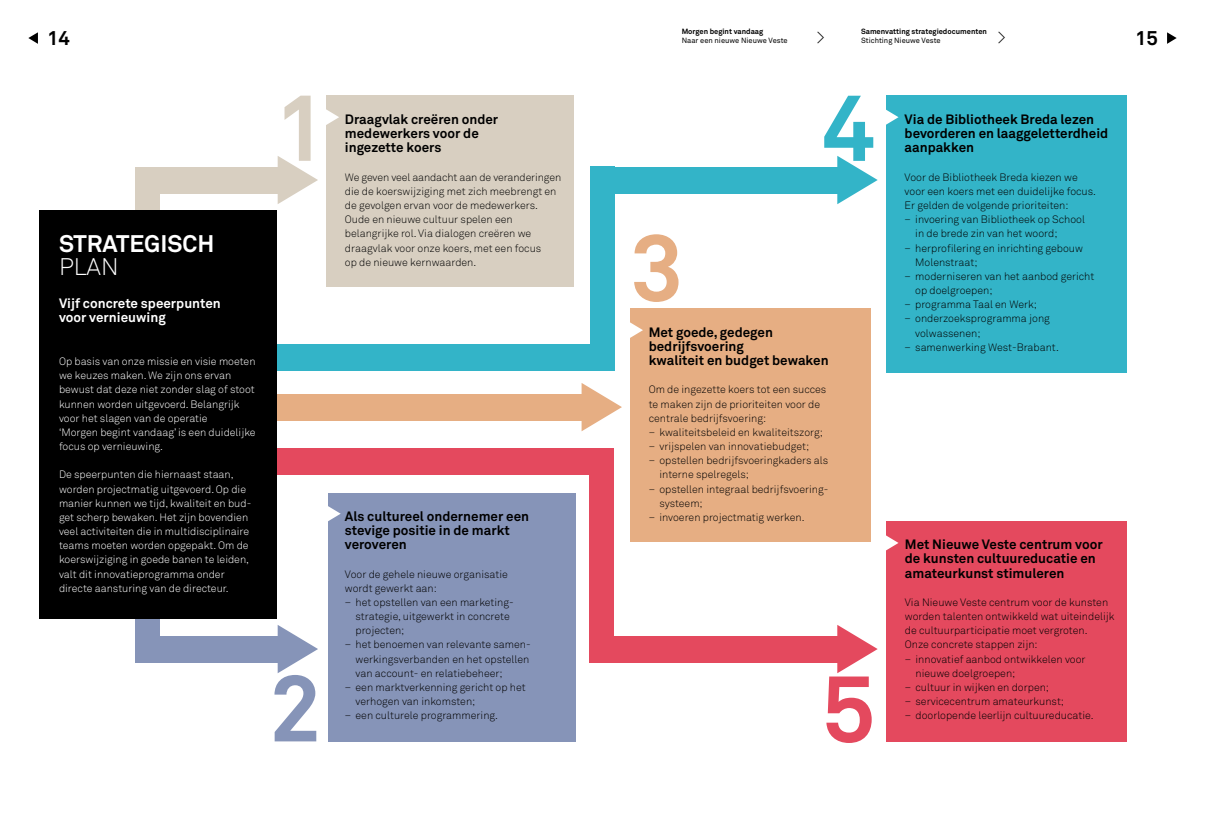
<style>
.page{position:relative;width:1205px;height:815px;background:#fff}
.page>*{position:absolute;margin:0;border:0;box-sizing:border-box;transform-origin:0 0}
.t1{font:700 93.75px "Akkurat";color:#d8cfc1}
.t2{font:700 93.75px "Akkurat";color:#33b4c8}
.t3{font:700 93.75px "Akkurat";color:#e6ae83}
.t4{font:700 93.75px "Akkurat";color:#e4495e}
.t5{font:700 93.75px "Akkurat";color:#8694b8}
.t6{font:700 23.75px "Akkurat";color:#fff}
.t7{font:300 23.75px "Akkurat";color:#fff}
.t8{font:700 20px "Akkurat";color:#000}
.t9{font:300 18.12px "Akkurat";color:#000}
.t10{font:700 13.5px/14.1px "Akkurat";color:#000}
.t11{font:700 13.5px/14.1px "Akkurat";color:#fff}
.t12{font:300 10.62px/14.1px "Akkurat";color:#000}
.t13{font:300 10.62px/14.1px "Akkurat";color:#fff}
.t14{font:700 7.5px "Akkurat";color:#000}
.t15{font:7.5px "Akkurat";color:#000}
</style>
<div class="page">
<svg style="left:28px;top:32px;width:10px;height:12px"></svg>
<svg style="left:1167px;top:32px;width:9px;height:12px"></svg>
<div style="left:135px;top:168px;width:25px;height:165px;background:#d8cfc1"></div>
<div style="left:135px;top:484px;width:25px;height:167px;background:#8694b8"></div>
<svg style="left:278px;top:156px;width:40px;height:48px"></svg>
<svg style="left:278px;top:625px;width:40px;height:48px"></svg>
<div style="left:135px;top:636px;width:149px;height:26px;background:#8694b8"></div>
<div style="left:590px;top:167px;width:25px;height:204px;background:#33b4c8"></div>
<div style="left:589px;top:450px;width:25px;height:191px;background:#e4495e"></div>
<svg style="left:837px;top:156px;width:41px;height:48px"></svg>
<svg style="left:837px;top:625px;width:40px;height:48px"></svg>
<div style="left:596px;top:167px;width:248px;height:26px;background:#33b4c8"></div>
<div style="left:589px;top:636px;width:255px;height:26px;background:#e4495e"></div>
<svg style="left:581px;top:383px;width:41px;height:48px"></svg>
<div style="left:236px;top:394px;width:360px;height:26px;background:#e6ae83"></div>
<div style="left:326px;top:95px;width:248px;height:192px;background:#d8cfc1"></div>
<div style="left:886px;top:95px;width:241px;height:278px;background:#33b4c8"></div>
<div style="left:328px;top:493px;width:247px;height:248px;background:#8694b8"></div>
<div style="left:630px;top:308px;width:241px;height:234px;background:#e6ae83"></div>
<div style="left:886px;top:521px;width:241px;height:220px;background:#e4495e"></div>
<div style="left:135px;top:167px;width:150px;height:26px;background:#d8cfc1"></div>
<div style="left:225px;top:345px;width:389px;height:26px;background:#33b4c8"></div>
<div style="left:214px;top:448px;width:400px;height:27px;background:#e4495e"></div>
<div style="left:40px;top:211px;width:237px;height:408px;background:#000"></div>
<svg style="left:326px;top:109px;width:13px;height:16px"></svg>
<svg style="left:886px;top:109px;width:12px;height:16px"></svg>
<svg style="left:886px;top:535px;width:12px;height:16px"></svg>
<svg style="left:630px;top:322px;width:13px;height:16px"></svg>
<svg style="left:328px;top:506px;width:13px;height:15px"></svg>
<p class="t14" style="left:682px;top:27px;width:83px">Morgen begint vandaag</p>
<p class="t15" style="left:682px;top:36px;width:107px">Naar een nieuwe Nieuwe Veste</p>
<p class="t14" style="left:861px;top:27px;width:127px">Samenvatting strategiedocumenten</p>
<h3 class="t8" style="left:47px;top:25px;width:24px">14</h3>
<h3 class="t9" style="left:816px;top:26px;width:10px">&gt;</h3>
<p class="t15" style="left:861px;top:36px;width:81px">Stichting Nieuwe Veste</p>
<h3 class="t9" style="left:997px;top:26px;width:10px">&gt;</h3>
<h3 class="t8" style="left:1135px;top:26px;width:24px">15</h3>
<h2 class="t6" style="left:59px;top:228px;width:157px">Strategisch</h2>
<h2 class="t7" style="left:59px;top:252px;width:61px">Plan</h2>
<p class="t11" style="left:59px;top:297px;width:163px">Vijf concrete speerpunten voor vernieuwing</p>
<p class="t13" style="left:59px;top:354px;width:198px">Op basis van onze missie en visie moeten we keuzes maken. We zijn ons ervan bewust dat deze niet zonder slag of stoot kunnen worden uitgevoerd. Belangrijk voor het slagen van de operatie<br>‘Morgen begint vandaag’ is een duidelijke focus op vernieuwing.</p>
<p class="t13" style="left:59px;top:468px;width:194px">De speerpunten die hiernaast staan, worden projectmatig uitgevoerd. Op die manier kunnen we tijd, kwaliteit en bud&shy;get scherp bewaken. Het zijn bovendien veel activiteiten die in multidisciplinaire teams moeten worden opgepakt. Om de koerswijziging in goede banen te leiden, valt dit innovatieprogramma onder directe aansturing van de directeur.</p>
<h1 class="t1" style="left:274px;top:69px;width:55px">1</h1>
<h1 class="t2" style="left:822px;top:69px;width:55px">4</h1>
<p class="t10" style="left:345px;top:112px;width:155px">Draagvlak creëren onder medewerkers voor de ingezette koers</p>
<p class="t12" style="left:345px;top:170px;width:218px">We geven veel aandacht aan de veranderingen die de koerswijziging met zich meebrengt en de gevolgen ervan voor de medewerkers.<br>Oude en nieuwe cultuur spelen een belangrijke rol. Via dialogen creëren we draagvlak voor onze koers, met een focus<br>op de nieuwe kernwaarden.</p>
<h1 class="t3" style="left:630px;top:209px;width:55px">3</h1>
<h1 class="t5" style="left:269px;top:649px;width:55px">2</h1>
<p class="t10" style="left:649px;top:325px;width:181px">Met goede, gedegen bedrijfsvoering<br>kwaliteit en budget bewaken</p>
<p class="t12" style="left:649px;top:383px;width:179px">Om de ingezette koers tot een succes</p>
<p class="t12" style="left:649px;top:397px;width:173px">te maken zijn de prioriteiten voor de</p>
<p class="t12" style="left:649px;top:411px;width:119px">centrale bedrijfsvoering:</p>
<p class="t12" style="left:649px;top:425px;width:176px">− kwaliteitsbeleid en kwaliteitszorg;</p>
<p class="t12" style="left:649px;top:439px;width:162px">− vrijspelen van innovatiebudget;</p>
<p class="t12" style="left:649px;top:454px;width:181px">− opstellen bedrijfsvoeringkaders als</p>
<p class="t12" style="left:659px;top:468px;width:91px">interne spelregels;</p>
<p class="t12" style="left:649px;top:482px;width:181px">− opstellen integraal bedrijfsvoering-</p>
<p class="t12" style="left:659px;top:496px;width:45px">systeem;</p>
<p class="t10" style="left:345px;top:509px;width:186px">Als cultureel ondernemer een</p>
<p class="t12" style="left:649px;top:510px;width:157px">− invoeren projectmatig werken.</p>
<p class="t10" style="left:345px;top:523px;width:166px">stevige positie in de markt veroveren</p>
<p class="t12" style="left:345px;top:567px;width:164px">Voor de gehele nieuwe organisatie</p>
<p class="t12" style="left:345px;top:581px;width:93px">wordt gewerkt aan:</p>
<p class="t12" style="left:345px;top:595px;width:170px">− het opstellen van een marketing-</p>
<p class="t12" style="left:355px;top:610px;width:156px">strategie, uitgewerkt in concrete</p>
<p class="t12" style="left:355px;top:624px;width:50px">projecten;</p>
<p class="t12" style="left:345px;top:638px;width:187px">− het benoemen van relevante samen-</p>
<p class="t12" style="left:355px;top:652px;width:175px">werkingsverbanden en het opstellen</p>
<p class="t12" style="left:355px;top:666px;width:149px">van account- en relatiebeheer;</p>
<p class="t12" style="left:345px;top:680px;width:182px">− een marktverkenning gericht op het</p>
<p class="t12" style="left:355px;top:695px;width:121px">verhogen van inkomsten;</p>
<p class="t12" style="left:345px;top:709px;width:154px">− een culturele programmering.</p>
<h1 class="t4" style="left:822px;top:650px;width:55px">5</h1>
<p class="t10" style="left:904px;top:112px;width:205px">Via de Bibliotheek Breda lezen bevorderen en laaggeletterdheid aanpakken</p>
<p class="t12" style="left:904px;top:170px;width:175px">Voor de Bibliotheek Breda kiezen we</p>
<p class="t12" style="left:904px;top:184px;width:193px">voor een koers met een duidelijke focus.</p>
<p class="t12" style="left:904px;top:198px;width:165px">Er gelden de volgende prioriteiten:</p>
<p class="t12" style="left:904px;top:213px;width:182px">− invoering van Bibliotheek op School</p>
<p class="t12" style="left:915px;top:227px;width:144px">in de brede zin van het woord;</p>
<p class="t12" style="left:904px;top:241px;width:180px">− herprofilering en inrichting gebouw</p>
<p class="t12" style="left:915px;top:255px;width:64px">M olenstraat;</p>
<p class="t12" style="left:904px;top:269px;width:191px">− moderniseren van het aanbod gericht</p>
<p class="t12" style="left:915px;top:284px;width:79px">op doelgroepen;</p>
<p class="t12" style="left:904px;top:298px;width:134px">− programma Taal en Werk;</p>
<p class="t12" style="left:904px;top:312px;width:147px">− onderzoeksprogramma jong</p>
<p class="t12" style="left:915px;top:326px;width:67px">volwassenen;</p>
<p class="t12" style="left:904px;top:340px;width:156px">− samenwerking West-B rabant.</p>
<p class="t10" style="left:905px;top:537px;width:199px">Met N ieuwe Veste centrum voor de kunsten cultuureducatie en amateurkunst stimuleren</p>
<p class="t12" style="left:905px;top:595px;width:205px">Via N ieuwe Veste centrum voor de kunsten</p>
<p class="t12" style="left:905px;top:610px;width:211px">worden talenten ontwikkeld wat uiteindelijk</p>
<p class="t12" style="left:905px;top:624px;width:184px">de cultuurparticipatie moet vergroten.</p>
<p class="t12" style="left:905px;top:638px;width:134px">Onze concrete stappen zijn:</p>
<p class="t12" style="left:905px;top:652px;width:182px">− innovatief aanbod ontwikkelen voor</p>
<p class="t12" style="left:915px;top:666px;width:101px">nieuwe doelgroepen;</p>
<p class="t12" style="left:905px;top:680px;width:146px">− cultuur in wijken en dorpen;</p>
<p class="t12" style="left:905px;top:695px;width:161px">− servicecentrum amateurkunst;</p>
<p class="t12" style="left:905px;top:709px;width:190px">− doorlopende leerlijn cultuureducatie.</p>
</div>
